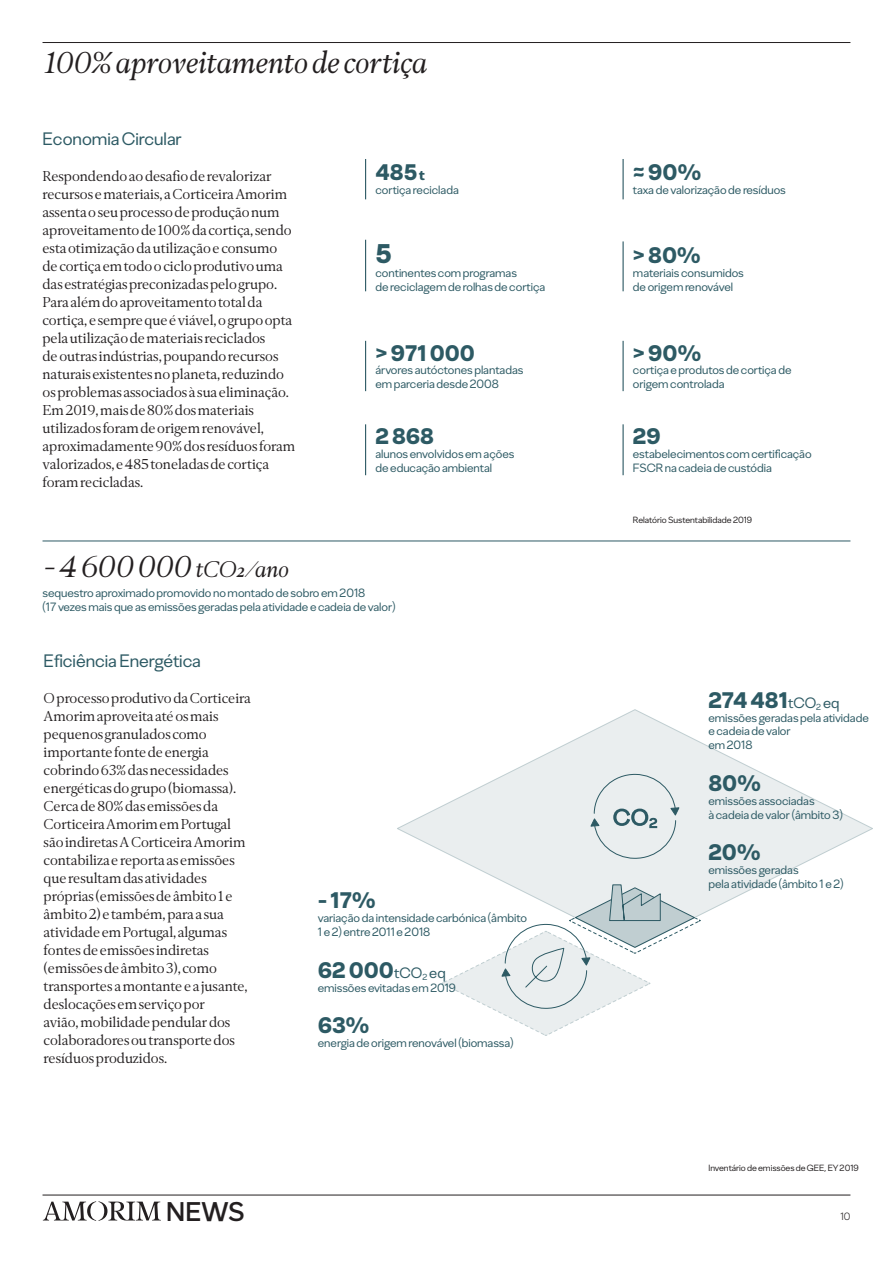
<style>
.page{position:relative;width:893px;height:1263px;background:#fff}
.page>*{position:absolute;margin:0;border:0;box-sizing:border-box;transform-origin:0 0}
.Destaque_Sustent{font:italic 30px "Amorim Serif";color:#231f20}
.t1{font:500 27px "Amorim Sans";color:#231f20}
.Amorim_Base_dados{font:900 27px "Amorim Sans";color:#2d5a64}
.Amorim_dados_destaqu{font:900 22.5px "Amorim Sans";color:#2d5a64}
.Amorim_Subtit_Cap{font:18px "Amorim Sans";color:#2d5a64}
.Amorim_Base{font:14.25px/18px "Amorim Serif";color:#231f20}
.Amorim_Base_dados-2{font:12px/13.8px "Amorim Sans";color:#2d5a64}
.t2{font:300 10.5px "Amorim Sans";color:#231f20}
.Amorim_Base_dados-3{font:9px "Amorim Sans";color:#231f20}
.s1{font-size:15px}
.s2{font-size:22.5px}
.s3{font-weight:400;font-size:15px}
</style>
<div class="page">
<hr style="left:43px;top:42px;width:807px;height:1px;background:#231f20">
<hr style="left:43px;top:1195px;width:807px;height:1px;background:#231f20">
<svg style="left:43px;top:1201px;width:118px;height:20px"></svg>
<svg style="left:397px;top:709px;width:476px;height:205px"></svg>
<svg style="left:589px;top:774px;width:91px;height:85px;background:#dae1e3"></svg>
<svg style="left:441px;top:884px;width:261px;height:152px"></svg>
<hr style="left:43px;top:541px;width:807px;height:1px;background:#2d5a64">
<hr style="left:365px;top:159px;width:1px;height:40px;background:#2d5a64">
<hr style="left:622px;top:159px;width:2px;height:40px;background:#2d5a64">
<hr style="left:365px;top:240px;width:1px;height:51px;background:#2d5a64">
<hr style="left:365px;top:341px;width:1px;height:50px;background:#2d5a64">
<hr style="left:365px;top:424px;width:1px;height:51px;background:#2d5a64">
<hr style="left:622px;top:424px;width:2px;height:51px;background:#2d5a64">
<hr style="left:622px;top:241px;width:2px;height:50px;background:#2d5a64">
<hr style="left:622px;top:341px;width:2px;height:50px;background:#2d5a64">
<p class="Destaque_Sustent" style="left:44px;top:44px;width:384px">100% aproveitamento de cortiça</p>
<p class="Amorim_Subtit_Cap" style="left:43px;top:128px;width:141px">Economia Circular</p>
<p class="Amorim_Base" style="left:43px;top:167px;width:254px">Respondendo ao desafio de revalorizar recursos e materiais, a Corticeira Amorim assenta o seu processo de produção num aproveitamento de 100% da cortiça, sendo esta otimização da utilização e consumo de cortiça em todo o ciclo produtivo uma das estratégias preconizadas pelo grupo.<br>Para além do aproveitamento total da cortiça, e sempre que é viável, o grupo opta pela utilização de materiais reciclados<br>de outras indústrias, poupando recursos naturais existentes no planeta, reduzindo os problemas associados à sua eliminação.<br>Em 2019, mais de 80% dos materiais utilizados foram de origem renovável, aproximadamente 90% dos resíduos foram valorizados, e 485 toneladas de cortiça foram recicladas.</p>
<p class="Amorim_dados_destaqu" style="left:375px;top:158px;width:51px">485 <span class="s1">t</span></p>
<p class="Amorim_Base_dados-2" style="left:375px;top:183px;width:85px">cortiça reciclada</p>
<p class="Amorim_Base_dados" style="left:375px;top:237px;width:18px">5</p>
<p class="Amorim_Base_dados-2" style="left:375px;top:266px;width:171px">continentes com programas<br>de reciclagem de rolhas de cortiça</p>
<p class="Amorim_dados_destaqu" style="left:375px;top:338px;width:101px">&gt; 971 000</p>
<p class="Amorim_Base_dados-2" style="left:375px;top:363px;width:149px">árvores autóctones plantadas</p>
<p class="Amorim_Base_dados-2" style="left:375px;top:377px;width:125px">em parceria desde 2008</p>
<p class="Amorim_dados_destaqu" style="left:375px;top:422px;width:60px">2 868</p>
<p class="Amorim_Base_dados-2" style="left:375px;top:446px;width:140px">alunos envolvidos em ações</p>
<p class="Amorim_Base_dados-2" style="left:375px;top:460px;width:118px">de educação ambiental</p>
<p class="Destaque_Sustent" style="left:43px;top:548px;width:247px">- 4600000 <span class="s2">tCO2/ano</span></p>
<p class="Amorim_Base_dados-2" style="left:43px;top:586px;width:324px">sequestro aproximado promovido no montado de sobro em 2018</p>
<p class="Amorim_Base_dados-2" style="left:43px;top:600px;width:355px">(17 vezes mais que as emissões geradas pela atividade e cadeia de valor)</p>
<p class="Amorim_Subtit_Cap" style="left:44px;top:650px;width:159px">Eficiência Energética</p>
<p class="Amorim_Base" style="left:44px;top:689px;width:209px">O processo produtivo da Corticeira<br>Amorim aproveita até os mais pequenos granulados como importante fonte de energia cobrindo 63% das necessidades energéticas do grupo (biomassa).<br>Cerca de 80% das emissões da<br>Corticeira Amorim em Portugal são indiretas A Corticeira Amorim contabiliza e reporta as emissões que resultam das atividades próprias (emissões de âmbito 1 e âmbito 2) e também, para a sua atividade em Portugal, algumas fontesde emissões indiretas (emissões de âmbito 3), como transportes a montante e a jusante, deslocações em serviço por<br>avião, mobilidade pendular dos colaboradores ou transporte dos resíduos produzidos.</p>
<p class="Amorim_dados_destaqu" style="left:318px;top:886px;width:59px">- 17%</p>
<p class="Amorim_Base_dados-2" style="left:318px;top:911px;width:211px">variação da intensidade carbónica (âmbito<br>1 e 2) entre 2011 e 2018</p>
<p class="Amorim_dados_destaqu" style="left:318px;top:956px;width:129px">62 000<span class="s3">tCO</span><sub>2</sub> <span class="s3">eq</span></p>
<p class="Amorim_Base_dados-2" style="left:318px;top:980px;width:140px">emissões evitadas em 2019</p>
<p class="Amorim_dados_destaqu" style="left:318px;top:1011px;width:53px">63%</p>
<p class="Amorim_Base_dados-2" style="left:318px;top:1036px;width:197px">energia de origem renovável (biomassa)</p>
<p class="Amorim_dados_destaqu" style="left:633px;top:158px;width:70px">≈ 90%</p>
<p class="Amorim_Base_dados-2" style="left:633px;top:183px;width:154px">taxa de valorização de resíduos</p>
<p class="Amorim_dados_destaqu" style="left:633px;top:241px;width:69px">&gt; 80%</p>
<p class="Amorim_Base_dados-2" style="left:633px;top:266px;width:112px">materiais consumidos de origem renovável</p>
<p class="Amorim_dados_destaqu" style="left:633px;top:338px;width:70px">&gt; 90%</p>
<p class="Amorim_Base_dados-2" style="left:633px;top:363px;width:160px">cortiça e produtos de cortiça de origem controlada</p>
<p class="Amorim_dados_destaqu" style="left:633px;top:422px;width:29px">29</p>
<p class="Amorim_Base_dados-2" style="left:633px;top:446px;width:180px">estabelecimentos com certificação<br>FSCR na cadeia de custódia</p>
<p class="Amorim_Base_dados-3" style="left:633px;top:514px;width:121px">Relatório Sustentabilidade 2019</p>
<p class="Amorim_dados_destaqu" style="left:708px;top:686px;width:133px">274 481<span class="s3">tCO</span><sub>2</sub> <span class="s3">eq</span></p>
<p class="Amorim_Base_dados-2" style="left:708px;top:710px;width:162px">emissões geradas pela atividade e cadeia de valor</p>
<p class="Amorim_Base_dados-2" style="left:708px;top:738px;width:46px">em 2018</p>
<p class="Amorim_dados_destaqu" style="left:708px;top:769px;width:54px">80%</p>
<p class="Amorim_Base_dados-2" style="left:708px;top:793px;width:108px">emissões associadas</p>
<p class="Amorim_Base_dados-2" style="left:708px;top:807px;width:136px">à cadeia de valor (âmbito 3)</p>
<p class="Amorim_dados_destaqu" style="left:708px;top:838px;width:53px">20%</p>
<p class="Amorim_Base_dados-2" style="left:708px;top:863px;width:92px">emissões geradas</p>
<p class="Amorim_Base_dados-2" style="left:708px;top:877px;width:137px">pela atividade (âmbito 1 e 2)</p>
<p class="Amorim_Base_dados-3" style="left:708px;top:1162px;width:152px">Inventário de emissões de GEE, EY 2019</p>
<h2 class="t1" style="left:166px;top:1194px;width:80px">NEWS</h2>
<p class="t2" style="left:840px;top:1210px;width:12px">10</p>
</div>
